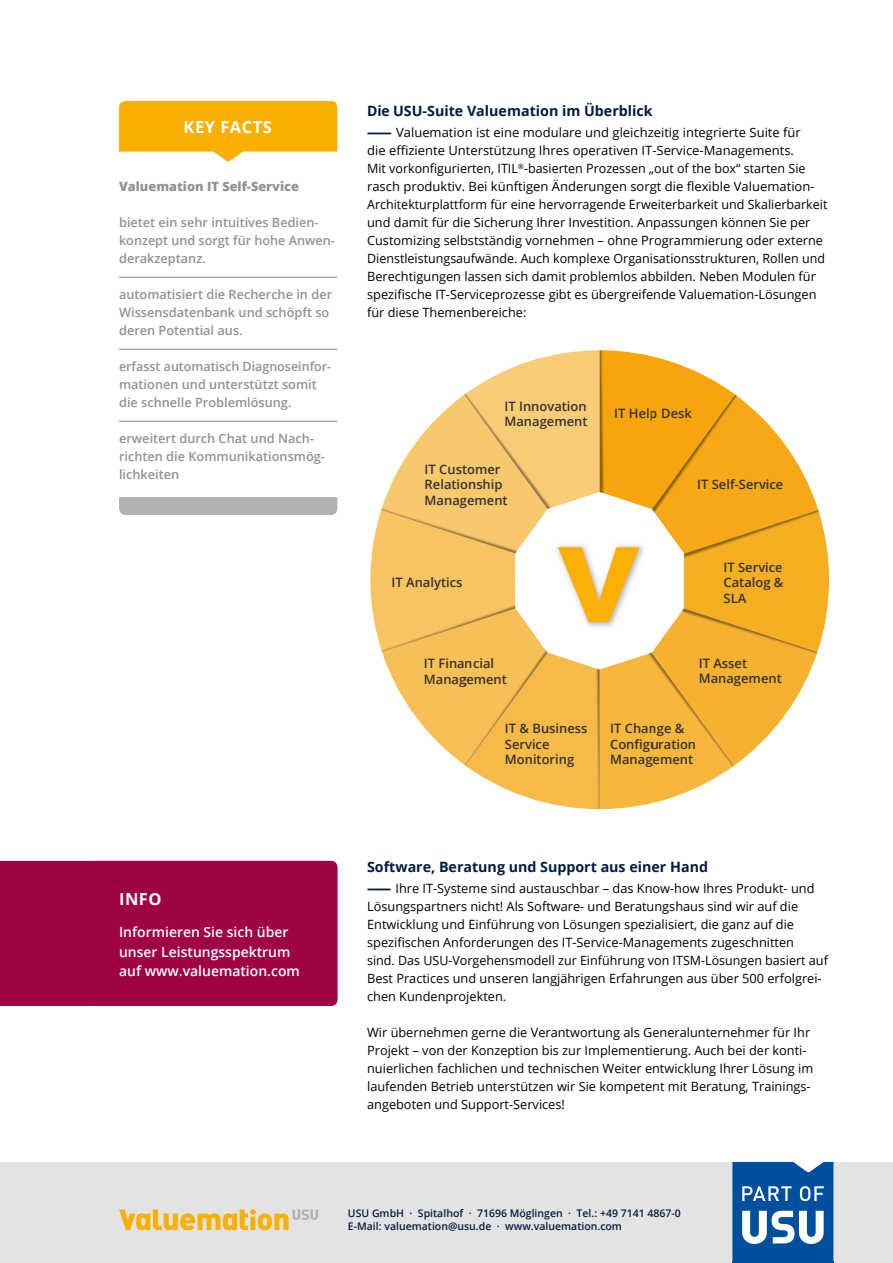
<style>
.page{position:relative;width:893px;height:1263px;background:#fff}
.page>*{position:absolute;margin:0;border:0;box-sizing:border-box;transform-origin:0 0}
.Infofasten_Head{font:700 16.5px "Open Sans";letter-spacing:.03em;color:#fff}
.Störer_Head{font:700 16.5px "Open Sans";color:#fff}
.t1{font:700 14.25px "Open Sans";color:#041c40}
.Störer_Text{font:600 13.95px/19.5px "Open Sans";color:#fff}
.t2{font:600 12.9px/15.6px "Open Sans";color:#343434}
.Fließtext{font:12.75px/18px "Open Sans";color:#000}
.Text_mit_Absatzlinie{font:600 12.75px/18px "Open Sans";color:#929292}
.Text_mit_Absatzlinie-2{font:800 12.75px "Open Sans";color:#929292}
.t3{font:600 10.5px/13.5px "Open Sans";color:#041c40}
.s1{font-weight:800;color:#041c40}
</style>
<div class="page">
<div style="left:0;top:1162px;width:893px;height:101px;background:#e3e3e3"></div>
<svg style="left:370px;top:350px;width:459px;height:459px"></svg>
<div style="left:0;top:861px;width:337px;height:145px;background:#9f0245"></div>
<div style="left:89px;top:861px;width:248px;height:145px;background:#9f0245;border-radius:6px"></div>
<svg style="left:732px;top:1162px;width:101px;height:101px"></svg>
<svg style="left:119px;top:1209px;width:199px;height:21px;background:#eaca7b"></svg>
<hr style="left:119px;top:277px;width:218px;height:1px;background:#929292">
<hr style="left:119px;top:349px;width:218px;height:1px;background:#929292">
<hr style="left:119px;top:421px;width:218px;height:1px;background:#929292">
<svg style="left:119px;top:101px;width:218px;height:61px"></svg>
<div style="left:119px;top:497px;width:218px;height:18px;background:#b3b2b2"></div>
<p class="Infofasten_Head" style="left:184px;top:115px;width:90px">KEY FACTS</p>
<p class="Text_mit_Absatzlinie-2" style="left:119px;top:177px;width:181px">Valuemation IT Self-Service</p>
<p class="Text_mit_Absatzlinie" style="left:119px;top:213px;width:217px">bietet ein sehr intuitives Bedien&shy;konzept und sorgt für hohe Anwen&shy;derakzeptanz.</p>
<p class="Text_mit_Absatzlinie" style="left:119px;top:285px;width:215px">automatisiert die Recherche in der<br>Wissensdatenbank und schöpft so deren Potential aus.</p>
<p class="Text_mit_Absatzlinie" style="left:119px;top:357px;width:214px">erfasst automatisch Diagnoseinfor&shy;mationen und unterstützt somit die schnelle Problemlösung.</p>
<p class="Text_mit_Absatzlinie" style="left:119px;top:429px;width:207px">erweitert durch Chat und Nach&shy;richten die Kommunikationsmög&shy;lichkeiten</p>
<h2 class="t1" style="left:367px;top:101px;width:287px">Die USU-Suite Valuemation im Überblick</h2>
<p class="Fließtext" style="left:367px;top:123px;width:462px"><span class="s1">――—</span>Valuemation ist eine modulare und gleichzeitig integrierte Suite für<br>die effiziente Unterstützung Ihres operativen IT-Service-Managements.<br>Mit vorkonfigurierten, ITIL<sup>®</sup>-basierten Prozessen „out of the box“ starten Sie rasch produktiv. Bei künftigen Änderungen sorgt die flexible Valuemation-Architekturplattform für eine hervorragende Erweiterbarkeit und Skalierbarkeit und damit für die Sicherung Ihrer Investition. Anpassungen können Sie per Customizing selbstständig vornehmen – ohne Programmierung oder externe Dienstleistungsaufwände. Auch komplexe Organisationsstrukturen, Rollen und Berechtigungen lassen sich damit problemlos abbilden. Neben Modulen für spezifische IT-Serviceprozesse gibt es übergreifende Valuemation-Lösungen für diese Themenbereiche:</p>
<p class="t2" style="left:504px;top:398px;width:85px">IT Innovation<br>Management</p>
<p class="t2" style="left:425px;top:461px;width:85px">IT Customer<br>Relationship<br>Management</p>
<p class="t2" style="left:392px;top:575px;width:72px">IT Analytics</p>
<p class="t2" style="left:424px;top:655px;width:85px">IT Financial<br>Management</p>
<p class="t2" style="left:505px;top:720px;width:84px">IT &amp; Business<br>Service<br>Monitoring</p>
<p class="t2" style="left:614px;top:405px;width:79px">IT Help Desk</p>
<p class="t2" style="left:697px;top:476px;width:88px">IT Self-Service</p>
<p class="t2" style="left:723px;top:559px;width:61px;text-align:justify">IT Service Catalog &amp; SLA</p>
<p class="t2" style="left:699px;top:655px;width:85px">IT Asset<br>Management</p>
<p class="t2" style="left:610px;top:720px;width:88px">IT Change &amp;<br>Configuration<br>Management</p>
<p class="Störer_Head" style="left:119px;top:887px;width:44px">INFO</p>
<p class="Störer_Text" style="left:119px;top:922px;width:182px">Informieren Sie sich über unser Leistungsspektrum auf www.valuemation.com</p>
<h2 class="t1" style="left:367px;top:857px;width:342px">Software, Beratung und Support aus einer Hand</h2>
<p class="Fließtext" style="left:367px;top:879px;width:462px"><span class="s1">――—</span>Ihre IT-Systeme sind austauschbar – das Know-how Ihres Produkt- und Lösungspartners nicht! Als Software- und Beratungshaus sind wir auf die Entwicklung und Einführung von Lösungen spezialisiert, die ganz auf die spezifischen Anforderungen des IT-Service-Managements zugeschnitten<br>sind. Das USU-Vorgehensmodell zur Einführung von ITSM-Lösungen basiert auf Best Practices und unseren langjährigen Erfahrungen aus über 500 erfolgrei&shy;chen Kundenprojekten.</p>
<p class="Fließtext" style="left:367px;top:1023px;width:448px">Wir übernehmen gerne die Verantwortung als Generalunternehmer für Ihr Projekt – von der Konzeption bis zur Implementierung. Auch bei der konti&shy;nuierlichen fachlichen und technischen Weiter entwicklung Ihrer Lösung im laufenden Betrieb unterstützen wir Sie kompetent mit Beratung, Trainings&shy;angeboten und Support-Services!</p>
<p class="t3" style="left:348px;top:1206px;width:334px">USU GmbH · Spitalhof · 71696 Möglingen · Tel.: +49 7141 4867-0<br>E-Mail: valuemation@usu.de · www.valuemation.com</p>
</div>
